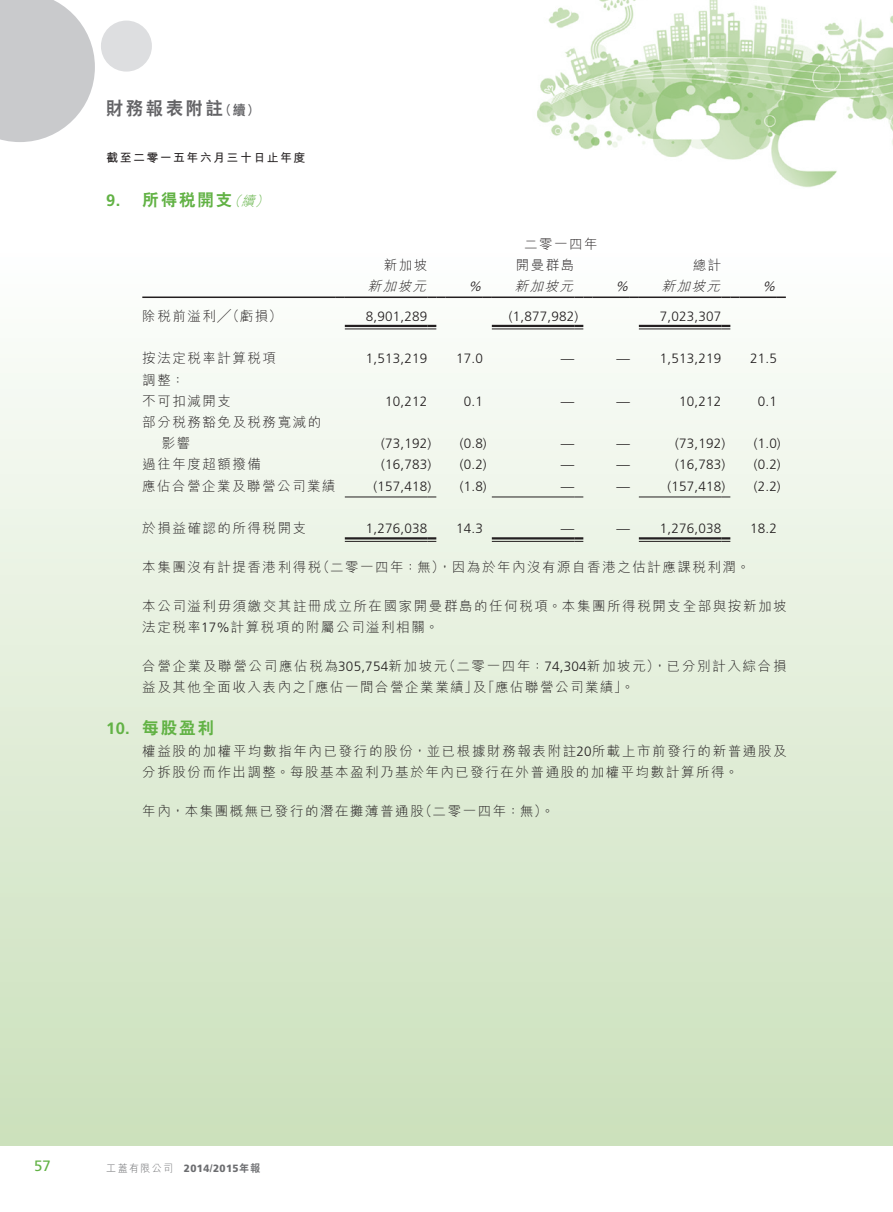
<style>
.page{position:relative;width:893px;height:1212px;background:#fff}
.page>*{position:absolute;margin:0;border:0;box-sizing:border-box;transform-origin:0 0}
.t1{font:800 18px "C Hei 2 HK";letter-spacing:.165em;color:#636366;scale:.95 1}
._03_H1{font:800 16.5px "C Hei 2 HK";letter-spacing:.115em;color:#62b245}
._03_H1-2{font:700 16.5px "Frutiger LT Std";color:#62b245}
.t2{font:15px "Frutiger LT Std";color:#62b245}
._12___P2{font:300 13.5px/21px "M Hei HK";letter-spacing:.115em;color:#231f20}
._31_table_tab_6pt{font:300 13.5px "Frutiger LT Std";letter-spacing:.015em;color:#231f20}
._15_Table_Stub{font:300 13.5px "M Hei HK";letter-spacing:.115em;color:#231f20}
._31_table_tab_6pt-2{font:300 13.5px "M Hei HK";letter-spacing:.115em;color:#231f20}
._31_table_tab_6pt-3{font:italic 300 13.5px "M Hei HK";color:#231f20}
.t3{font:800 13.5px "C Hei 2 HK";color:#636366;scale:.95 1}
._03_H1-3{font:italic 300 13.5px "M Hei HK";color:#62b245}
._31_table_tab_6pt-4{font:italic 300 13.5px "Frutiger LT Std";color:#231f20}
.t4{font:700 12px "M Hei HK";letter-spacing:.115em;color:#231f20}
.t5{font:900 10.5px "Frutiger LT Std";letter-spacing:.04em;color:#6c6d70;scale:.95 1}
.t6{font:300 10.5px "M Hei HK";letter-spacing:.14em;color:#6c6d70;scale:.95 1}
.s1{font-family:"Frutiger LT Std"}
.s2{font-family:"C Hei 2 HK";font-weight:800}
</style>
<div class="page">
<img style="left:101px;top:0;width:792px;height:187px">
<svg style="left:0;top:0;width:95px;height:142px;background:#d1d1d3"></svg>
<div style="left:101px;top:21px;width:51px;height:51px;background:#dddee0;border-radius:50%"></div>
<div style="left:0;top:189px;width:893px;height:956px;background:linear-gradient(to bottom,#fff,#cae0ba)"></div>
<hr style="left:142px;top:296px;width:194px;height:2px;background:#231f20">
<svg style="left:336px;top:296px;width:9px;height:2px"></svg>
<hr style="left:345px;top:296px;width:82px;height:2px;background:#231f20">
<svg style="left:427px;top:296px;width:18px;height:2px"></svg>
<hr style="left:445px;top:296px;width:38px;height:2px;background:#231f20">
<svg style="left:483px;top:296px;width:9px;height:2px"></svg>
<hr style="left:492px;top:296px;width:82px;height:2px;background:#231f20">
<svg style="left:574px;top:296px;width:18px;height:2px"></svg>
<hr style="left:592px;top:296px;width:38px;height:2px;background:#231f20">
<svg style="left:630px;top:296px;width:9px;height:2px"></svg>
<hr style="left:639px;top:296px;width:82px;height:2px;background:#231f20">
<svg style="left:721px;top:296px;width:18px;height:2px"></svg>
<hr style="left:739px;top:296px;width:38px;height:2px;background:#231f20">
<svg style="left:777px;top:296px;width:9px;height:2px"></svg>
<hr style="left:345px;top:325px;width:82px;height:2px;background:#231f20">
<hr style="left:345px;top:329px;width:82px;height:1px;background:#231f20">
<svg style="left:427px;top:325px;width:9px;height:5px"></svg>
<hr style="left:492px;top:325px;width:82px;height:2px;background:#231f20">
<hr style="left:492px;top:329px;width:82px;height:1px;background:#231f20">
<svg style="left:574px;top:325px;width:9px;height:5px"></svg>
<hr style="left:639px;top:325px;width:82px;height:2px;background:#231f20">
<hr style="left:639px;top:329px;width:82px;height:1px;background:#231f20">
<svg style="left:721px;top:325px;width:9px;height:5px"></svg>
<hr style="left:345px;top:537px;width:82px;height:2px;background:#231f20">
<hr style="left:345px;top:541px;width:82px;height:1px;background:#231f20">
<svg style="left:427px;top:537px;width:9px;height:5px"></svg>
<hr style="left:492px;top:537px;width:82px;height:2px;background:#231f20">
<hr style="left:492px;top:541px;width:82px;height:1px;background:#231f20">
<svg style="left:574px;top:537px;width:9px;height:5px"></svg>
<hr style="left:639px;top:537px;width:82px;height:2px;background:#231f20">
<hr style="left:639px;top:541px;width:82px;height:1px;background:#231f20">
<svg style="left:721px;top:537px;width:9px;height:5px"></svg>
<hr style="left:345px;top:497px;width:82px;height:1px;background:#231f20">
<hr style="left:492px;top:497px;width:82px;height:1px;background:#231f20">
<hr style="left:639px;top:497px;width:82px;height:1px;background:#231f20">
<h1 class="t1" style="left:106px;top:96px;width:124px">財務報表附註</h1>
<p class="t3" style="left:219px;top:101px;width:44px">（續(</p>
<p class="t4" style="left:106px;top:149px;width:201px">截至二零一五年六月三十日止年度</p>
<p class="_03_H1-2" style="left:106px;top:191px;width:15px">9.</p>
<p class="_03_H1-2" style="left:106px;top:718px;width:25px">10.</p>
<p class="_03_H1" style="left:142px;top:189px;width:92px">所得稅開支</p>
<p class="_03_H1-3" style="left:241px;top:192px;width:20px">續</p>
<p class="_03_H1-3" style="left:227px;top:192px;width:20px">（</p>
<p class="_03_H1-3" style="left:255px;top:192px;width:20px">(</p>
<p class="_15_Table_Stub" style="left:142px;top:306px;width:141px">除稅前溢利╱（虧損(</p>
<p class="_15_Table_Stub" style="left:142px;top:349px;width:135px">按法定稅率計算稅項</p>
<p class="_15_Table_Stub" style="left:142px;top:370px;width:44px">調整：</p>
<p class="_15_Table_Stub" style="left:142px;top:391px;width:90px">不可扣減開支</p>
<p class="_15_Table_Stub" style="left:142px;top:413px;width:180px">部分稅務豁免及稅務寬減的</p>
<p class="_15_Table_Stub" style="left:162px;top:434px;width:30px">影響</p>
<p class="_15_Table_Stub" style="left:142px;top:455px;width:120px">過往年度超額撥備</p>
<p class="_15_Table_Stub" style="left:142px;top:476px;width:195px">應佔合營企業及聯營公司業績</p>
<p class="_15_Table_Stub" style="left:142px;top:519px;width:165px">於損益確認的所得稅開支</p>
<p class="_31_table_tab_6pt-2" style="left:524px;top:234px;width:75px">二零一四年</p>
<p class="_31_table_tab_6pt-2" style="left:384px;top:255px;width:45px">新加坡</p>
<p class="_31_table_tab_6pt-2" style="left:516px;top:255px;width:60px">開曼群島</p>
<p class="_31_table_tab_6pt-2" style="left:693px;top:255px;width:30px">總計</p>
<p class="_31_table_tab_6pt-3" style="left:367px;top:277px;width:65px">新加坡元</p>
<p class="_31_table_tab_6pt-4" style="left:468px;top:279px;width:19px">%</p>
<p class="_31_table_tab_6pt-3" style="left:514px;top:277px;width:65px">新加坡元</p>
<p class="_31_table_tab_6pt-4" style="left:615px;top:279px;width:19px">%</p>
<p class="_31_table_tab_6pt-3" style="left:661px;top:277px;width:65px">新加坡元</p>
<p class="_31_table_tab_6pt-4" style="left:762px;top:279px;width:19px">%</p>
<p class="_31_table_tab_6pt" style="left:366px;top:308px;width:63px">8,901,289</p>
<p class="_31_table_tab_6pt" style="left:509px;top:308px;width:71px">)1,877,982(</p>
<p class="_31_table_tab_6pt" style="left:660px;top:308px;width:63px">7,023,307</p>
<p class="_31_table_tab_6pt" style="left:366px;top:351px;width:63px">1,513,219</p>
<p class="_31_table_tab_6pt" style="left:456px;top:351px;width:28px">17.0</p>
<p class="_31_table_tab_6pt" style="left:561px;top:351px;width:15px">—</p>
<p class="_31_table_tab_6pt" style="left:616px;top:351px;width:15px">—</p>
<p class="_31_table_tab_6pt" style="left:660px;top:351px;width:63px">1,513,219</p>
<p class="_31_table_tab_6pt" style="left:750px;top:351px;width:28px">21.5</p>
<p class="_31_table_tab_6pt" style="left:385px;top:394px;width:44px">10,212</p>
<p class="_31_table_tab_6pt" style="left:464px;top:394px;width:21px">0.1</p>
<p class="_31_table_tab_6pt" style="left:561px;top:394px;width:15px">—</p>
<p class="_31_table_tab_6pt" style="left:616px;top:394px;width:15px">—</p>
<p class="_31_table_tab_6pt" style="left:679px;top:394px;width:44px">10,212</p>
<p class="_31_table_tab_6pt" style="left:758px;top:394px;width:21px">0.1</p>
<p class="_31_table_tab_6pt" style="left:381px;top:436px;width:51px">)73,192(</p>
<p class="_31_table_tab_6pt" style="left:460px;top:436px;width:28px">)0.8(</p>
<p class="_31_table_tab_6pt" style="left:561px;top:436px;width:15px">—</p>
<p class="_31_table_tab_6pt" style="left:616px;top:436px;width:15px">—</p>
<p class="_31_table_tab_6pt" style="left:675px;top:436px;width:51px">)73,192(</p>
<p class="_31_table_tab_6pt" style="left:754px;top:436px;width:28px">)1.0(</p>
<p class="_31_table_tab_6pt" style="left:381px;top:457px;width:51px">)16,783(</p>
<p class="_31_table_tab_6pt" style="left:460px;top:457px;width:28px">)0.2(</p>
<p class="_31_table_tab_6pt" style="left:561px;top:457px;width:15px">—</p>
<p class="_31_table_tab_6pt" style="left:616px;top:457px;width:15px">—</p>
<p class="_31_table_tab_6pt" style="left:675px;top:457px;width:51px">)16,783(</p>
<p class="_31_table_tab_6pt" style="left:754px;top:457px;width:28px">)0.2(</p>
<p class="_31_table_tab_6pt" style="left:373px;top:478px;width:59px">)157,418(</p>
<p class="_31_table_tab_6pt" style="left:460px;top:478px;width:28px">)1.8(</p>
<p class="_31_table_tab_6pt" style="left:561px;top:478px;width:15px">—</p>
<p class="_31_table_tab_6pt" style="left:616px;top:478px;width:15px">—</p>
<p class="_31_table_tab_6pt" style="left:667px;top:478px;width:59px">)157,418(</p>
<p class="_31_table_tab_6pt" style="left:754px;top:478px;width:28px">)2.2(</p>
<p class="_31_table_tab_6pt" style="left:366px;top:521px;width:63px">1,276,038</p>
<p class="_31_table_tab_6pt" style="left:456px;top:521px;width:28px">14.3</p>
<p class="_31_table_tab_6pt" style="left:561px;top:521px;width:15px">—</p>
<p class="_31_table_tab_6pt" style="left:616px;top:521px;width:15px">—</p>
<p class="_31_table_tab_6pt" style="left:660px;top:521px;width:63px">1,276,038</p>
<p class="_31_table_tab_6pt" style="left:750px;top:521px;width:28px">18.2</p>
<p class="_12___P2" style="left:316px;top:556px;width:435px">（二零一四年：無，）因為於年內沒有源自香港之估計應課稅利潤。</p>
<p class="_12___P2" style="left:142px;top:556px;width:180px">本集團沒有計提香港利得稅</p>
<p class="_12___P2" style="left:142px;top:595px;width:646px">本公司溢利毋須繳交其註冊成立所在國家開曼群島的任何稅項。本集團所得稅開支全部與按新加坡法定稅率<span class="s1">17%</span>計算稅項的附屬公司溢利相關。</p>
<p class="_12___P2" style="left:443px;top:655px;width:346px">（二零一四年：<span class="s1">74,304</span>新加坡元，）已分別計入綜合損</p>
<p class="_12___P2" style="left:301px;top:655px;width:335px;text-indent:-159px">合營企業及聯營公司應佔稅為<span class="s1">305,754</span>新加坡元<br>「應佔一間合營企業業績」「應佔聯營公司業績。「</p>
<p class="_12___P2" style="left:142px;top:676px;width:165px">益及其他全面收入表內之</p>
<p class="_03_H1" style="left:142px;top:716px;width:73px">每股盈利</p>
<p class="_12___P2" style="left:473px;top:676px;width:15px">及</p>
<p class="_12___P2" style="left:142px;top:740px;width:646px">權益股的加權平均數指年內已發行的股份，並已根據財務報表附註<span class="s1">20</span>所載上市前發行的新普通股及分拆股份而作出調整。每股基本盈利乃基於年內已發行在外普通股的加權平均數計算所得。</p>
<p class="_12___P2" style="left:419px;top:800px;width:137px">（二零一四年：無。(</p>
<p class="_12___P2" style="left:142px;top:800px;width:283px">年內，本集團概無已發行的潛在攤薄普通股</p>
<p class="t2" style="left:34px;top:1157px;width:18px">57</p>
<p class="t6" style="left:106px;top:1161px;width:72px">工蓋有限公司</p>
<p class="t5" style="left:184px;top:1162px;width:82px">2014<span class="s2">/</span>2015<span class="s2">年報</span></p>
</div>
